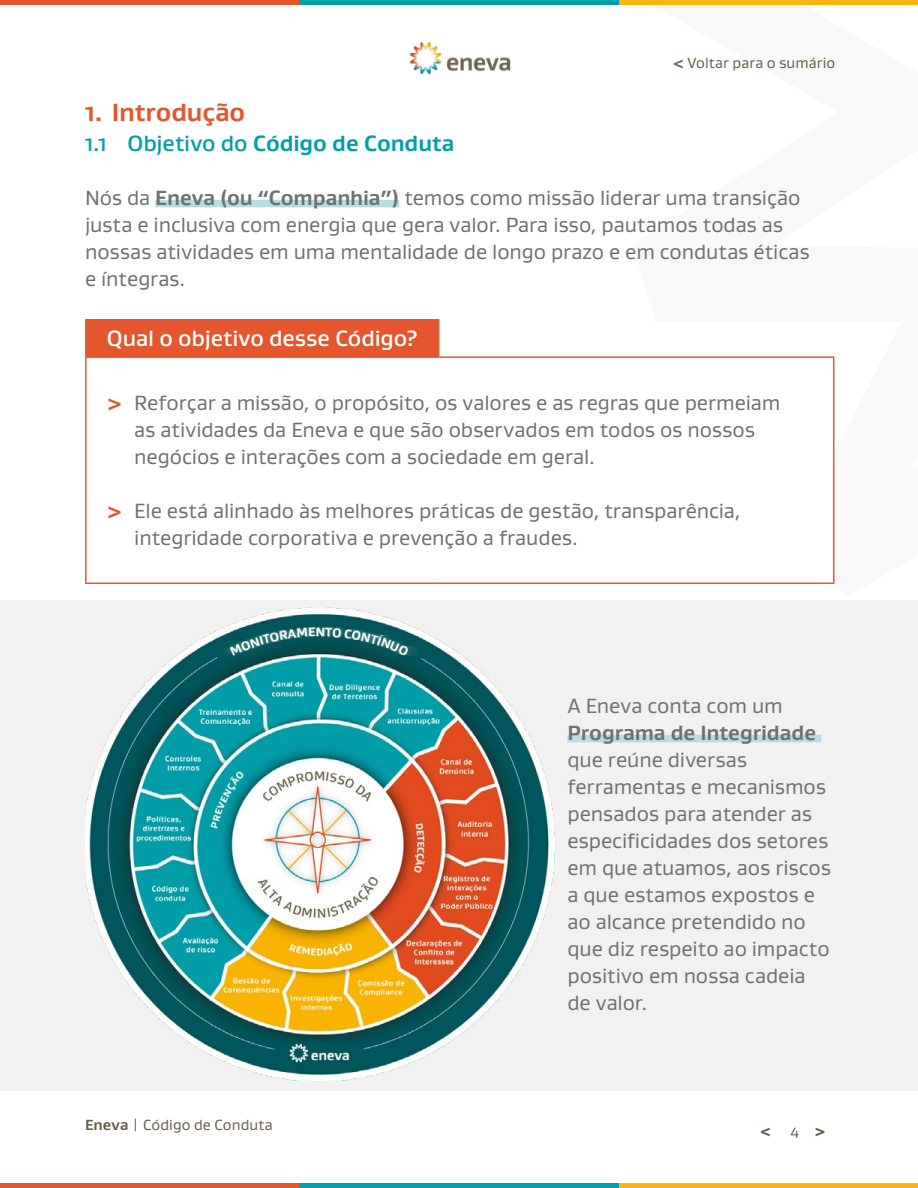
<style>
.page{position:relative;width:918px;height:1188px;background:#fff}
.page>*{position:absolute;margin:0;border:0;box-sizing:border-box;transform-origin:0 0}
.t1{font:700 25.5px "Gustan";letter-spacing:-.005em;color:#e4562e}
.t2{font:700 22.5px "Gustan";letter-spacing:-.005em;color:#00a0a8}
.t3{font:500 22.5px "Gustan";letter-spacing:-.005em;color:#fff}
.t4{font:21px/27px "Gustan";letter-spacing:-.005em;color:#6f7072}
.t5{font:700 21px "Gustan";letter-spacing:-.005em;color:#6f7072}
.t6{font:15px "Gustan";letter-spacing:.005em;color:#695e4a}
.t7{font:800 15px "Gustan";color:#695e4a}
.s1{font-weight:700}
.s2{font-weight:500}
.s3{font-weight:700;color:#e4562e}
</style>
<div class="page">
<img style="left:410px;top:42px;width:101px;height:33px">
<div style="left:0;top:1183px;width:299px;height:5px;background:#e4562e"></div>
<div style="left:299px;top:1183px;width:320px;height:5px;background:#00a0a8"></div>
<div style="left:619px;top:1183px;width:299px;height:5px;background:#fcb316"></div>
<div style="left:0;top:0;width:299px;height:5px;background:#e4562e"></div>
<div style="left:299px;top:0;width:320px;height:5px;background:#00a0a8"></div>
<div style="left:619px;top:0;width:299px;height:5px;background:#fcb316"></div>
<div style="left:0;top:601px;width:918px;height:490px;background:#f1f1f1"></div>
<div style="left:155px;top:200px;width:244px;height:7px;background:#b6dee1"></div>
<div style="left:567px;top:735px;width:254px;height:7px;background:#b6dee1"></div>
<div style="left:86px;top:320px;width:353px;height:37px;background:#e4562e"></div>
<hr style="left:85px;top:319px;width:354px;height:2px;background:#e4562e">
<hr style="left:85px;top:321px;width:2px;height:35px;background:#e4562e">
<hr style="left:85px;top:356px;width:354px;height:2px;background:#e4562e">
<hr style="left:85px;top:358px;width:2px;height:225px;background:#e4562e">
<hr style="left:439px;top:356px;width:395px;height:2px;background:#e4562e">
<hr style="left:833px;top:358px;width:1px;height:225px;background:#e4562e">
<hr style="left:85px;top:583px;width:354px;height:1px;background:#e4562e">
<hr style="left:439px;top:583px;width:395px;height:1px;background:#e4562e">
<img style="left:85px;top:607px;width:470px;height:474px">
<p class="t6" style="left:674px;top:54px;width:163px"><span class="s1">&lt;</span> Voltar para o sumário</p>
<p class="t1" style="left:85px;top:96px;width:162px">1. Introdução</p>
<p class="t2" style="left:85px;top:129px;width:371px"><span class="s2">1.1 Objetivo do</span> Código de Conduta</p>
<p class="t4" style="left:85px;top:184px;width:726px">Nós da <span class="s1">Eneva (ou “Companhia”)</span> temos como missão liderar uma transição justa e inclusiva com energia que gera valor. Para isso, pautamos todas as nossas atividades em uma mentalidade de longo prazo e em condutas éticas e íntegras.</p>
<p class="t3" style="left:107px;top:324px;width:312px">Qual o objetivo desse Código?</p>
<p class="t4" style="left:134px;top:389px;width:648px;text-indent:-27px"><span class="s3">&gt;</span> Reforçar a missão, o propósito, os valores e as regras que permeiam as atividades da Eneva e que são observados em todos os nossos negócios e interações com a sociedade em geral.</p>
<p class="t4" style="left:134px;top:497px;width:608px;text-indent:-27px"><span class="s3">&gt;</span> Ele está alinhado às melhores práticas de gestão, transparência, integridade corporativa e prevenção a fraudes.</p>
<p class="t4" style="left:567px;top:692px;width:217px">A Eneva conta com um</p>
<p class="t5" style="left:567px;top:719px;width:250px">Programa de Integridade</p>
<p class="t4" style="left:567px;top:746px;width:265px">que reúne diversas ferramentas e mecanismos pensados para atender as especificidades dos setores em que atuamos, aos riscos a que estamos expostos e ao alcance pretendido no que diz respeito ao impacto positivo em nossa cadeia de valor.</p>
<p class="t6" style="left:85px;top:1115px;width:189px"><span class="s1">Eneva</span> | Código de Conduta</p>
<p class="t7" style="left:761px;top:1121px;width:12px">&lt;</p>
<p class="t7" style="left:815px;top:1121px;width:12px">&gt;</p>
<p class="t6" style="left:790px;top:1121px;width:10px">4</p>
</div>
